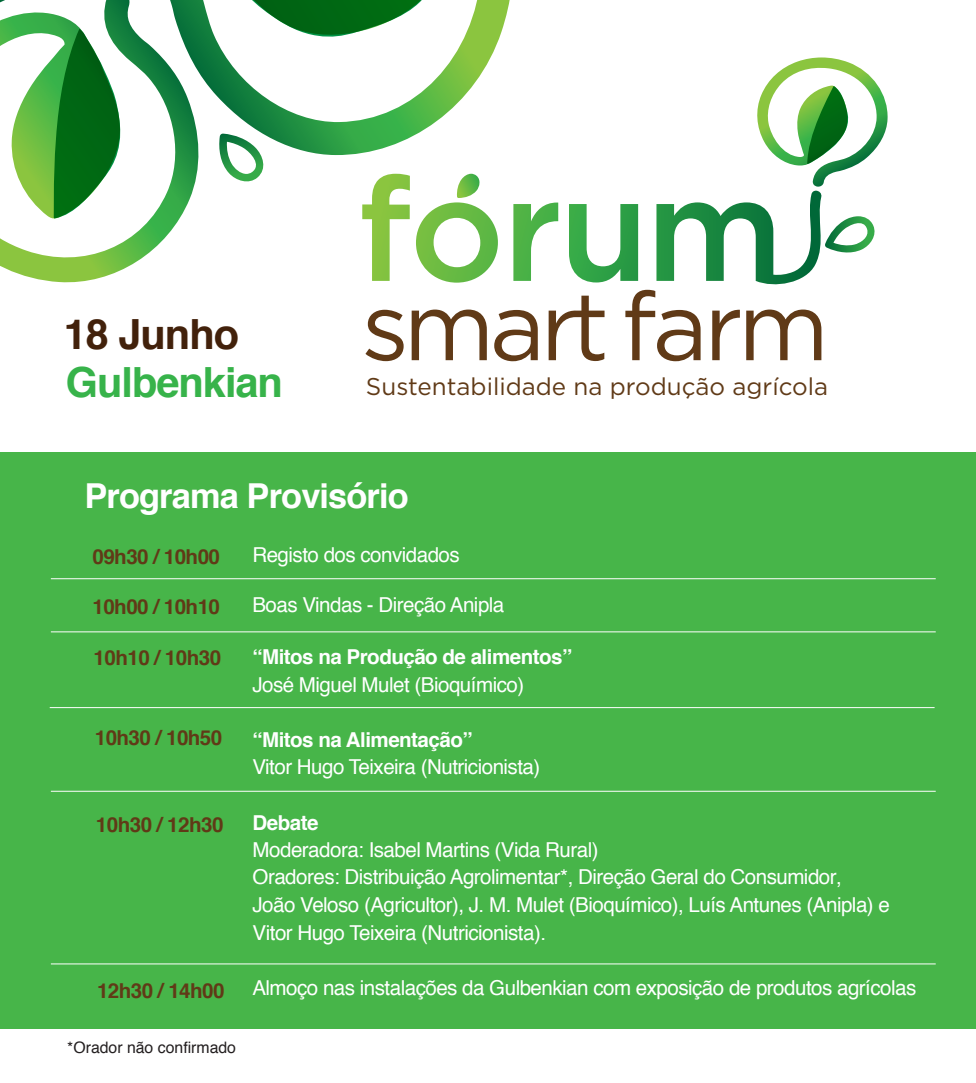
<style>
.page{position:relative;width:976px;height:1083px;background:#fff}
.page>*{position:absolute;margin:0;border:0;box-sizing:border-box;transform-origin:0 0}
.t1{font:700 41.62px "Helvetica";letter-spacing:-.025em;color:#37b34a}
.t2{font:700 41.62px "Helvetica";letter-spacing:-.025em;color:#42210b}
.t3{font:700 34.38px "Helvetica";letter-spacing:-.025em;color:#fff}
.t4{font:24.25px "Gotham";color:#603a17}
.t5{font:20.5px/27.6px "Helvetica";letter-spacing:-.025em;color:#fff}
.t6{font:700 20.5px "Helvetica";letter-spacing:-.025em;color:#603a17}
.t7{font:700 20.5px "Helvetica";letter-spacing:-.025em;color:#fff}
.t8{font:15.88px "Helvetica";color:#231f20}
</style>
<div class="page">
<svg style="left:202px;top:0;width:308px;height:155px"></svg>
<svg style="left:202px;top:0;width:227px;height:45px"></svg>
<svg style="left:0;top:0;width:202px;height:283px"></svg>
<svg style="left:0;top:0;width:124px;height:218px"></svg>
<svg style="left:218px;top:134px;width:49px;height:48px"></svg>
<svg style="left:362px;top:57px;width:526px;height:304px"></svg>
<div style="left:0;top:453px;width:976px;height:575px;background:#47b549"></div>
<hr style="left:51px;top:631px;width:885px;height:1px;background:#fff">
<hr style="left:51px;top:578px;width:885px;height:1px;background:#fff">
<hr style="left:50px;top:707px;width:884px;height:1px;background:#fff">
<hr style="left:51px;top:790px;width:885px;height:1px;background:#fff">
<hr style="left:51px;top:963px;width:885px;height:1px;background:#fff">
<h1 class="t2" style="left:64px;top:300px;width:177px">18 Junho</h1>
<h1 class="t1" style="left:66px;top:349px;width:219px">Gulbenkian</h1>
<p class="t4" style="left:366px;top:370px;width:464px">Sustentabilidade na produção agrícola</p>
<h2 class="t3" style="left:84px;top:468px;width:326px">Programa Provisório</h2>
<p class="t6" style="left:92px;top:540px;width:129px">09h30 / 10h00</p>
<p class="t6" style="left:92px;top:590px;width:129px">10h00 / 10h10</p>
<p class="t6" style="left:94px;top:641px;width:129px">10h10 / 10h30</p>
<p class="t6" style="left:95px;top:721px;width:129px">10h30 / 10h50</p>
<p class="t6" style="left:96px;top:808px;width:129px">10h30 / 12h30</p>
<p class="t6" style="left:97px;top:973px;width:129px">12h30 / 14h00</p>
<p class="t8" style="left:67px;top:1035px;width:170px">*Orador não confirmado</p>
<p class="t5" style="left:252px;top:542px;width:209px">Registo dos convidados</p>
<p class="t5" style="left:252px;top:591px;width:254px">Boas Vindas - Direção Anipla</p>
<p class="t7" style="left:252px;top:640px;width:321px">“Mitos na Produção de alimentos”</p>
<p class="t5" style="left:252px;top:671px;width:273px">José Miguel Mulet (Bioquímico)</p>
<p class="t7" style="left:252px;top:723px;width:222px">“Mitos na Alimentação”</p>
<p class="t5" style="left:252px;top:754px;width:289px">Vitor Hugo Teixeira (Nutricionista)</p>
<p class="t7" style="left:253px;top:806px;width:67px">Debate</p>
<p class="t5" style="left:253px;top:837px;width:639px">Moderadora: Isabel Martins (Vida Rural)<br>Oradores: Distribuição Agrolimentar*, Direção Geral do Consumidor, João Veloso (Agricultor), J. M. Mulet (Bioquímico), Luís Antunes (Anipla) e Vitor Hugo Teixeira (Nutricionista).</p>
<p class="t5" style="left:252px;top:974px;width:665px">Almoço nas instalações da Gulbenkian com exposição de produtos agrícolas</p>
</div>
